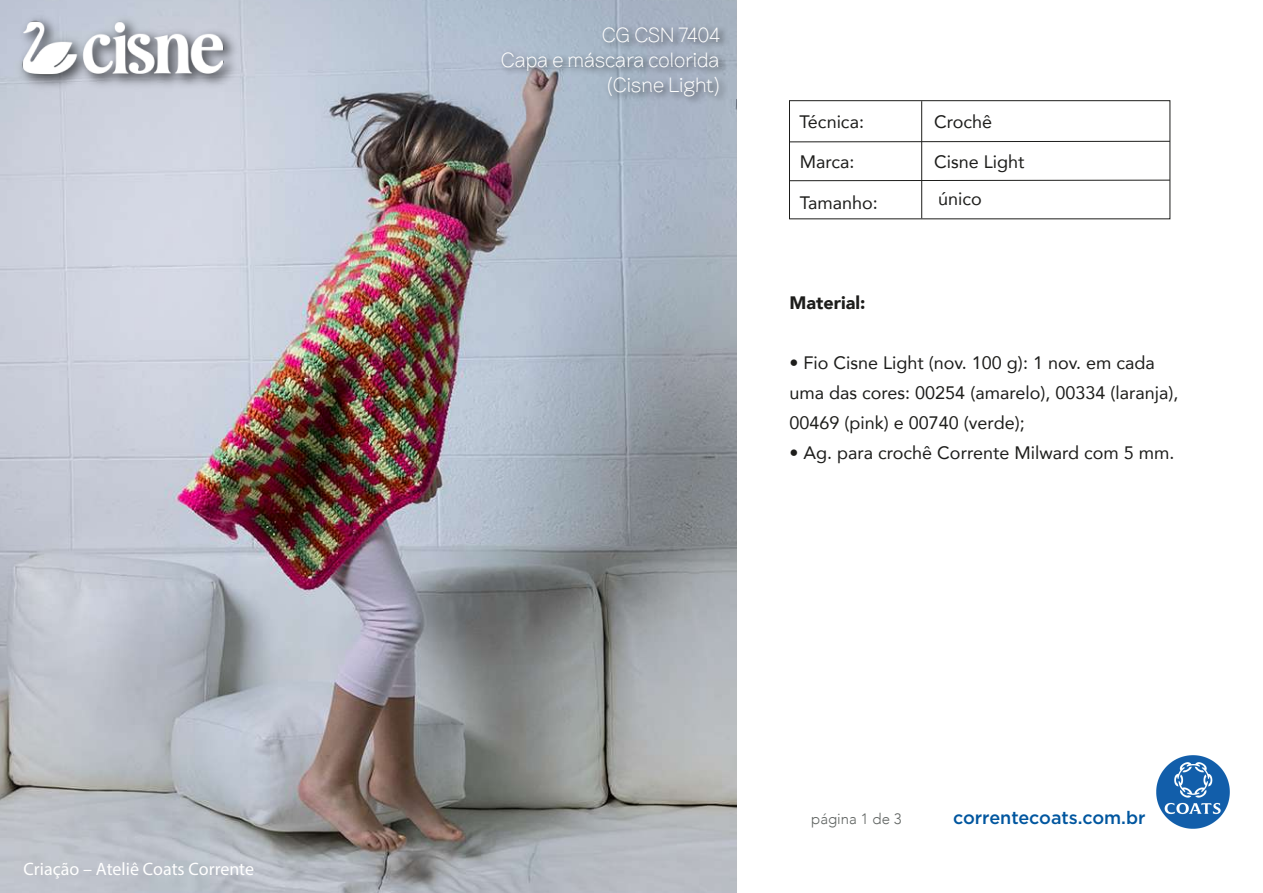
<style>
.page{position:relative;width:1263px;height:893px;background:#fff}
.page>*{position:absolute;margin:0;border:0;box-sizing:border-box;transform-origin:0 0}
.t1{font:300 21px/25.2px "Brownstone Sans";color:#fff;text-align:right}
.t2{font:18px/30px "Avenir";color:#1d1d1b}
.t3{font:18px "Myriad Pro";color:#fff}
.t4{font:500 18px "Gotham";color:#00569f}
.t5{font:900 18px "Avenir";color:#1d1d1b}
.t6{font:300 15px "Avenir";color:#616563}
</style>
<div class="page">
<img style="left:0;top:0;width:737px;height:893px">
<div style="left:789px;top:100px;width:381px;height:119px;background:#fff;border:1px solid #1d1d1b"></div>
<hr style="left:921px;top:101px;width:1px;height:117px;background:#1d1d1b">
<svg style="left:789px;top:180px;width:381px;height:1px"></svg>
<svg style="left:789px;top:141px;width:381px;height:1px"></svg>
<img style="left:1156px;top:755px;width:74px;height:74px">
<img style="left:495px;top:18px;width:237px;height:142px">
<img style="left:0;top:0;width:309px;height:151px">
<p class="t3" style="left:23px;top:858px;width:232px">Criação – Ateliê Coats Corrente</p>
<p class="t1" style="left:501px;top:22px;width:220px">CG CSN 7404<br>Capa e máscara colorida (Cisne Light)</p>
<p class="t2" style="left:934px;top:106px;width:60px">Crochê</p>
<p class="t2" style="left:800px;top:106px;width:66px">Técnica:</p>
<p class="t2" style="left:800px;top:146px;width:56px">Marca:</p>
<p class="t2" style="left:800px;top:187px;width:80px">Tamanho:</p>
<p class="t2" style="left:938px;top:184px;width:45px">único</p>
<p class="t2" style="left:934px;top:146px;width:92px">Cisne Light</p>
<p class="t5" style="left:789px;top:287px;width:77px">Material:</p>
<p class="t2" style="left:789px;top:347px;width:390px">• Fio Cisne Light (nov. 100 g): 1 nov. em cada uma das cores: 00254 (amarelo), 00334 (laranja),<br>00469 (pink) e 00740 (verde);</p>
<p class="t2" style="left:789px;top:437px;width:386px">• Ag. para crochê Corrente Milward com 5 mm.</p>
<p class="t6" style="left:811px;top:810px;width:92px">página 1 de 3</p>
<p class="t4" style="left:953px;top:805px;width:194px">correntecoats.com.br</p>
</div>
